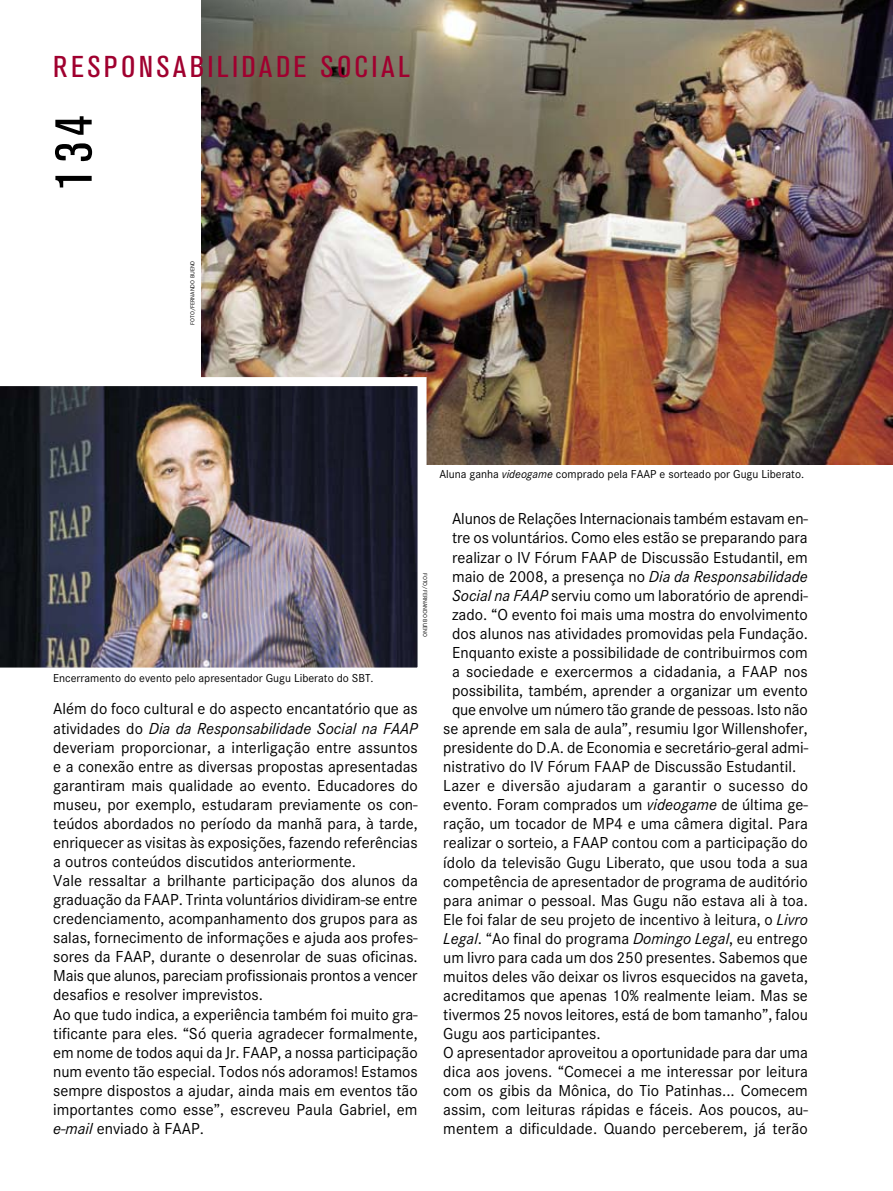
<style>
.page{position:relative;width:893px;height:1191px;background:#fff}
.page>*{position:absolute;margin:0;border:0;box-sizing:border-box;transform-origin:0 0}
.t1{font:condensed 51.3px "Akzidenz Grotesk BE";color:#000;scale:1.1 1}
.t2{font:condensed 29.85px "Akzidenz Grotesk BE";letter-spacing:.1em;color:#a0002f;scale:1.1 1}
.t3{font:16.5px/19px "Corporate S";color:#000}
.t4{font:16.5px "Corporate S";letter-spacing:.02em;color:#000}
.t5{font:12px "Corporate S";color:#000}
.t6{font:6px "Corporate S";color:#000}
.s1{font-style:italic}
</style>
<div class="page">
<img style="left:201px;top:0;width:692px;height:464px">
<img style="left:0;top:377px;width:427px;height:291px">
<h2 class="t2" style="left:53px;top:50px;width:326px">RESPONSA BILIDADE SOCIAL</h2>
<h1 class="t1" style="left:45px;top:190px;width:69px;rotate:-90deg">134</h1>
<p class="t6" style="left:189px;top:325px;width:65px;rotate:-90deg">Foto/Fernando Bueno</p>
<p class="t5" style="left:439px;top:467px;width:366px">Aluna ganha <span class="s1">videogame</span> comprado pela FAAP e sorteado por Gugu Liberato.</p>
<p class="t5" style="left:53px;top:671px;width:322px">Encerramento do evento pelo apresentador Gugu Liberato do SBT.</p>
<p class="t6" style="left:428px;top:573px;width:65px;rotate:90deg">Foto/Fernando Bueno</p>
<p class="t3" style="left:53px;top:699px;width:366px">Além do foco cultural e do aspecto encantatório que as atividades do <span class="s1">Dia da Responsabilidade Social na FAAP </span>deveriam proporcionar, a interligação entre assuntos e a conexão entre as diversas propostas apresentadas garantiram mais qualidade ao evento. Educadores do museu, por exemplo, estudaram previamente os con&shy;teúdos abordados no período da manhã para, à tarde, enriquecer as visitas às exposições, fazendo referências a outros conteúdos discutidos anteriormente.<br>Vale ressaltar a brilhante participação dos alunos da graduação da FAAP. Trinta voluntários dividiram-se entre credenciamento, acompanhamento dos grupos para as salas, fornecimento de informações e ajuda aos profes&shy;sores da FAAP, durante o desenrolar de suas oficinas.<br>Mais que alunos, pareciam profissionais prontos a vencer desafios e resolver imprevistos.<br>Ao que tudo indica, a experiência também foi muito gra&shy;tificante para eles. “Só queria agradecer formalmente, em nome de todos aqui da Jr. FAAP, a nossa participação num evento tão especial. Todos nós adoramos! Estamos sempre dispostos a ajudar, ainda mais em eventos tão importantes como esse”, escreveu Paula Gabriel, em <span class="s1">e-mail</span> enviado à FAAP.</p>
<p class="t3" style="left:452px;top:509px;width:358px">Alunos de Relações Internacionais também estavam en-</p>
<p class="t3" style="left:452px;top:529px;width:357px">tre os voluntários. Como eles estão se preparando para</p>
<p class="t3" style="left:452px;top:548px;width:357px">realizar o IV Fórum FAAP de Discussão Estudantil, em</p>
<p class="t3" style="left:452px;top:567px;width:357px">maio de 2008, a presença no <span class="s1">Dia da Responsabilidade</span></p>
<p class="t3" style="left:452px;top:586px;width:357px"><span class="s1">Social na FAAP</span> serviu como um laboratório de aprendi-</p>
<p class="t3" style="left:452px;top:605px;width:357px">zado. “O evento foi mais uma mostra do envolvimento</p>
<p class="t3" style="left:452px;top:624px;width:357px">dos alunos nas atividades promovidas pela Fundação.</p>
<p class="t3" style="left:452px;top:643px;width:357px">Enquanto existe a possibilidade de contribuirmos com</p>
<p class="t3" style="left:452px;top:662px;width:357px">a sociedade e exercermos a cidadania, a FAAP nos</p>
<p class="t3" style="left:452px;top:681px;width:357px">possibilita, também, aprender a organizar um evento</p>
<p class="t3" style="left:452px;top:700px;width:357px">que envolve um número tão grande de pessoas. Isto não</p>
<p class="t3" style="left:443px;top:719px;width:366px">se aprende em sala de aula”, resumiu Igor Willenshofer,</p>
<p class="t3" style="left:443px;top:738px;width:366px">presidente do D.A. de Economia e secretário-geral admi-</p>
<p class="t3" style="left:443px;top:757px;width:354px">nistrativo do IV Fórum FAAP de Discussão Estudantil.</p>
<p class="t4" style="left:443px;top:776px;width:366px">Lazer e diversão ajudaram a garantir o sucesso do</p>
<p class="t3" style="left:443px;top:795px;width:366px">evento. Foram comprados um <span class="s1">videogame</span> de última ge-</p>
<p class="t3" style="left:443px;top:814px;width:366px">ração, um tocador de MP4 e uma câmera digital. Para</p>
<p class="t3" style="left:443px;top:833px;width:366px">realizar o sorteio, a FAAP contou com a participação do</p>
<p class="t3" style="left:443px;top:852px;width:366px">ídolo da televisão Gugu Liberato, que usou toda a sua</p>
<p class="t3" style="left:443px;top:872px;width:366px">competência de apresentador de programa de auditório</p>
<p class="t3" style="left:443px;top:891px;width:366px">para animar o pessoal. Mas Gugu não estava ali à toa.</p>
<p class="t3" style="left:443px;top:910px;width:366px">Ele foi falar de seu projeto de incentivo à leitura, o <span class="s1">Livro</span></p>
<p class="t3" style="left:443px;top:929px;width:366px"><span class="s1">Legal</span>. “Ao final do programa <span class="s1">Domingo Legal</span>, eu entrego</p>
<p class="t3" style="left:443px;top:948px;width:366px">um livro para cada um dos 250 presentes. Sabemos que</p>
<p class="t3" style="left:443px;top:967px;width:366px">muitos deles vão deixar os livros esquecidos na gaveta,</p>
<p class="t3" style="left:443px;top:986px;width:366px">acreditamos que apenas 10% realmente leiam. Mas se</p>
<p class="t3" style="left:443px;top:1005px;width:366px">tivermos 25 novos leitores, está de bom tamanho”, falou</p>
<p class="t3" style="left:443px;top:1024px;width:159px">Gugu aos participantes.</p>
<p class="t3" style="left:443px;top:1043px;width:366px">O apresentador aproveitou a oportunidade para dar uma</p>
<p class="t3" style="left:443px;top:1062px;width:366px">dica aos jovens. “Comecei a me interessar por leitura</p>
<p class="t3" style="left:443px;top:1081px;width:366px">com os gibis da Mônica, do Tio Patinhas... Comecem</p>
<p class="t3" style="left:443px;top:1100px;width:366px">assim, com leituras rápidas e fáceis. Aos poucos, au-</p>
<p class="t3" style="left:443px;top:1119px;width:366px">mentem a dificuldade. Quando perceberem, já terão</p>
</div>
